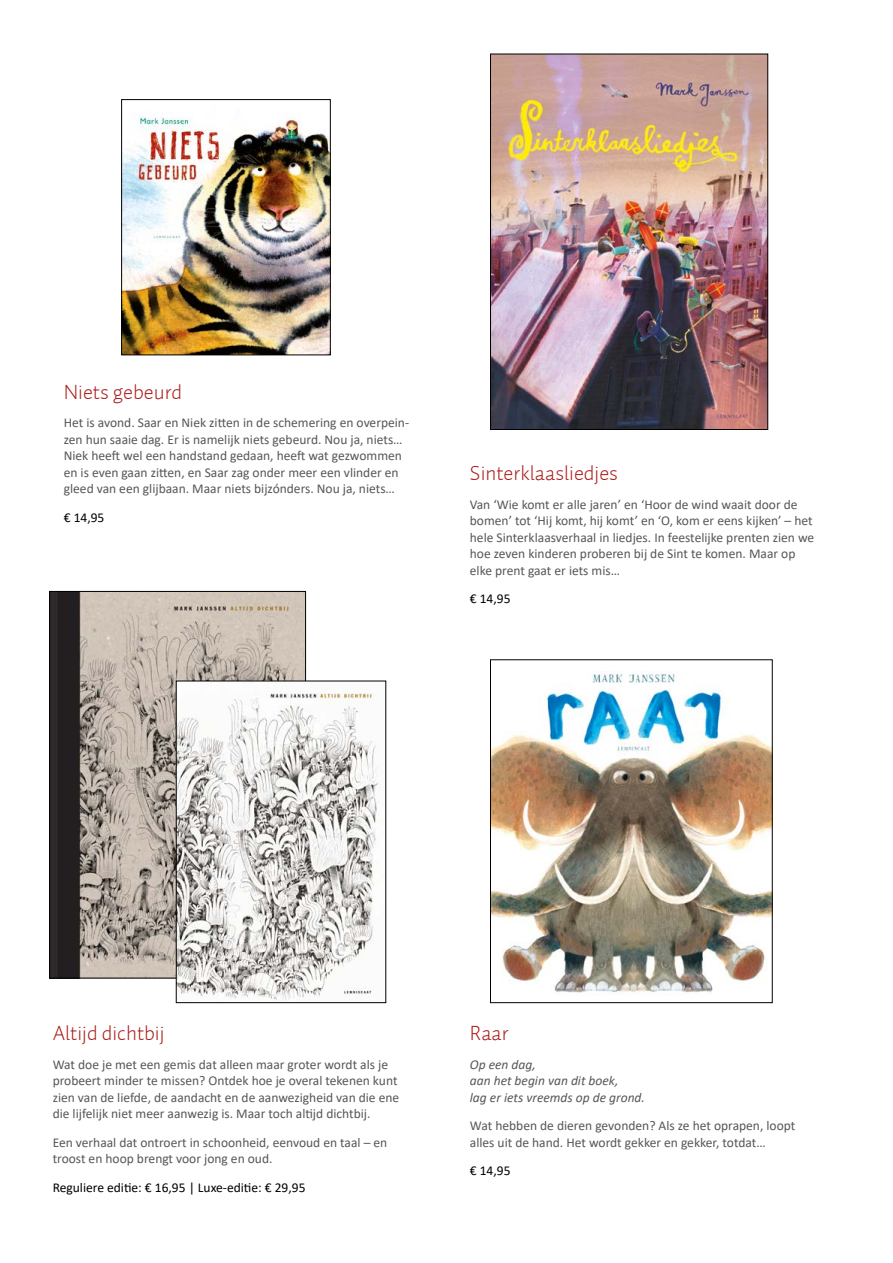
<style>
.page{position:relative;width:893px;height:1263px;background:#fff}
.page>*{position:absolute;margin:0;border:0;box-sizing:border-box;transform-origin:0 0}
.t1{font:300 21px "Auto 2";color:#a91b18}
.t2{font:13.5px/16.5px "Calibri";color:#575756}
.t3{font:13.5px "Calibri";color:#000}
.t4{font:italic 13.5px/16.5px "Calibri";color:#575756}
</style>
<div class="page">
<img style="left:124px;top:115px;width:204px;height:238px">
<img style="left:492px;top:56px;width:274px;height:371px">
<div style="left:490px;top:54px;width:278px;height:375px;border:1px solid #000"></div>
<img style="left:492px;top:671px;width:278px;height:324px">
<div style="left:490px;top:660px;width:282px;height:343px;border:1px solid #000"></div>
<img style="left:52px;top:593px;width:252px;height:383px">
<img style="left:178px;top:683px;width:202px;height:318px">
<div style="left:176px;top:681px;width:210px;height:322px;border:1px solid #000"></div>
<h1 class="t1" style="left:64px;top:379px;width:120px">Niets gebeurd</h1>
<p class="t2" style="left:64px;top:414px;width:347px">Het is avond. Saar en Niek zitten in de schemering en overpein&shy;zen hun saaie dag. Er is namelijk niets gebeurd. Nou ja, niets… Niek heeft wel een handstand gedaan, heeft wat gezwommen en is even gaan zitten, en Saar zag onder meer een vlinder en gleed van een glijbaan. Maar niets bijzónders. Nou ja, niets…</p>
<p class="t3" style="left:64px;top:508px;width:42px">€ 14,95</p>
<h1 class="t1" style="left:470px;top:460px;width:150px">Sinterklaasliedjes</h1>
<p class="t2" style="left:470px;top:496px;width:346px">Van ‘Wie komt er alle jaren’ en ‘Hoor de wind waait door de bomen’ tot ‘Hij komt, hij komt’ en ‘O, kom er eens kijken’ – het hele Sinterklaasverhaal in liedjes. In feestelijke prenten zien we hoe zeven kinderen proberen bij de Sint te komen. Maar op elke prent gaat er iets mis…</p>
<p class="t3" style="left:470px;top:589px;width:42px">€ 14,95</p>
<h1 class="t1" style="left:53px;top:1020px;width:113px">Altijd dichtbij</h1>
<p class="t2" style="left:53px;top:1056px;width:348px">Wat doe je met een gemis dat alleen maar groter wordt als je probeert minder te missen? Ontdek hoe je overal tekenen kunt zien van de liefde, de aandacht en de aanwezigheid van die ene die lijfelijk niet meer aanwezig is. Maar toch altijd dichtbij.</p>
<p class="t2" style="left:53px;top:1134px;width:336px">Een verhaal dat ontroert in schoonheid, eenvoud en taal – en troost en hoop brengt voor jong en oud.</p>
<p class="t3" style="left:53px;top:1178px;width:254px">Reguliere editie: € 16,95 | Luxe-editie: € 29,95</p>
<h1 class="t1" style="left:470px;top:1020px;width:40px">Raar</h1>
<p class="t4" style="left:470px;top:1056px;width:177px">Op een dag,<br>aan het begin van dit boek,<br>lag er iets vreemds op de grond.</p>
<p class="t2" style="left:470px;top:1117px;width:327px">Wat hebben de dieren gevonden? Als ze het oprapen, loopt alles uit de hand. Het wordt gekker en gekker, totdat…</p>
<p class="t3" style="left:470px;top:1161px;width:42px">€ 14,95</p>
</div>
